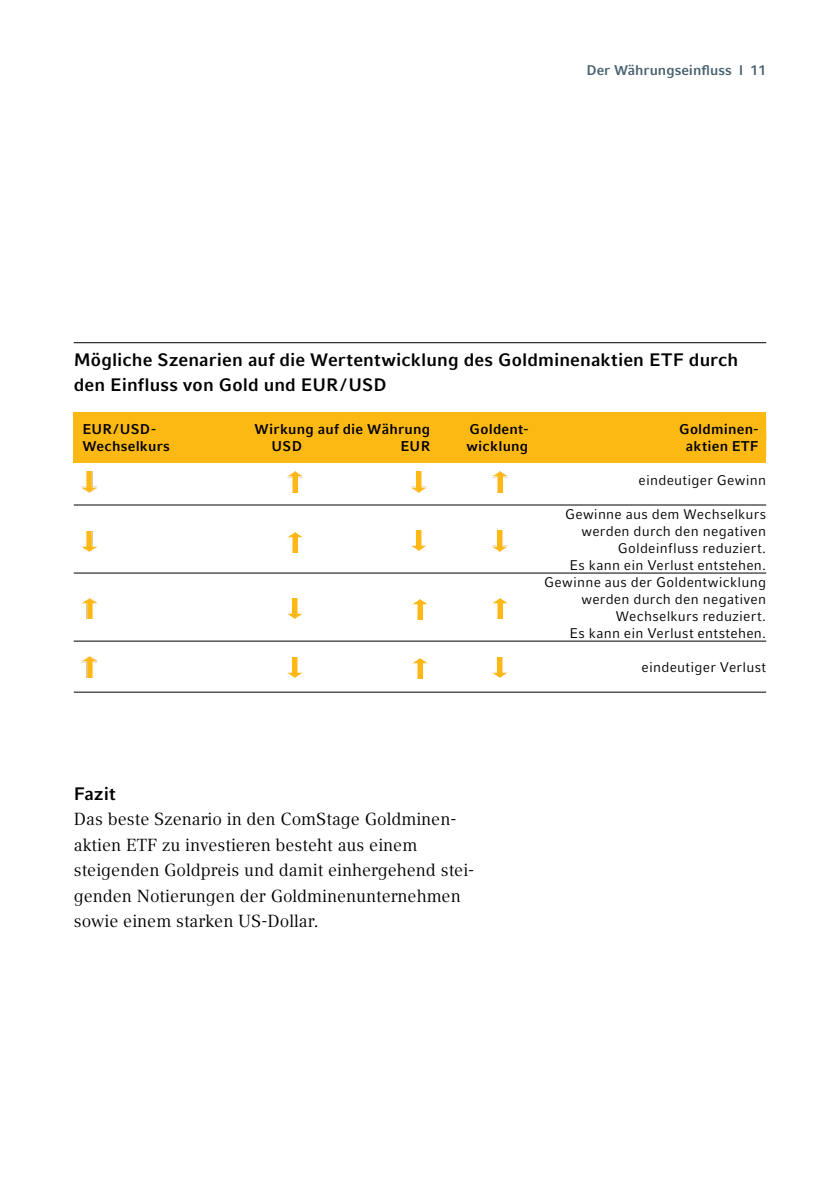
<style>
.page{position:relative;width:840px;height:1191px;background:#fff}
.page>*{position:absolute;margin:0;border:0;box-sizing:border-box;transform-origin:0 0}
.t1{font:700 18px/25.6px "Compatil Fact LT Pro";letter-spacing:.005em;color:#000}
.t2{font:17.4px/25.6px "Compatil Text LT Pro";color:#000}
.t3{font:700 14.2px "Compatil Fact LT Pro";letter-spacing:.015em;color:#000}
.t4{font:14px/17px "Compatil Fact LT Pro";letter-spacing:.02em;color:#000;text-align:right}
.t5{font:700 14px "Compatil Fact LT Pro";color:#48626f}
</style>
<div class="page">
<div style="left:74px;top:412px;width:691px;height:51px;background:#fdb913"></div>
<hr style="left:74px;top:504px;width:691px;height:1px;background:#000">
<hr style="left:74px;top:573px;width:691px;height:1px;background:#000">
<hr style="left:74px;top:641px;width:691px;height:1px;background:#000">
<hr style="left:74px;top:692px;width:691px;height:1px;background:#000">
<img style="left:492px;top:471px;width:15px;height:21px">
<img style="left:287px;top:471px;width:15px;height:21px">
<img style="left:287px;top:532px;width:15px;height:20px">
<img style="left:412px;top:599px;width:15px;height:21px">
<img style="left:412px;top:658px;width:15px;height:20px">
<img style="left:492px;top:598px;width:15px;height:20px">
<img style="left:82px;top:598px;width:15px;height:20px">
<img style="left:82px;top:656px;width:15px;height:21px">
<img style="left:82px;top:471px;width:15px;height:21px">
<img style="left:411px;top:471px;width:15px;height:21px">
<img style="left:411px;top:530px;width:15px;height:21px">
<img style="left:82px;top:531px;width:15px;height:20px">
<img style="left:492px;top:530px;width:15px;height:21px">
<img style="left:492px;top:657px;width:15px;height:20px">
<hr style="left:74px;top:342px;width:691px;height:1px;background:#000">
<img style="left:287px;top:598px;width:15px;height:20px">
<img style="left:287px;top:657px;width:15px;height:20px">
<p class="t5" style="left:586px;top:62px;width:181px">Der Währungseinfluss I 11</p>
<p class="t1" style="left:74px;top:347px;width:665px">Mögliche Szenarien auf die Wertentwicklung des Goldminenaktien ETF durch den Einfluss von Gold und EUR/USD</p>
<p class="t3" style="left:82px;top:420px;width:75px">EUR/USD-</p>
<p class="t3" style="left:254px;top:420px;width:177px">Wirkung auf die Währung</p>
<p class="t3" style="left:469px;top:420px;width:60px">Goldent-</p>
<p class="t3" style="left:679px;top:420px;width:81px">Goldminen-</p>
<p class="t3" style="left:82px;top:437px;width:89px">Wechselkurs</p>
<p class="t3" style="left:271px;top:437px;width:32px">USD</p>
<p class="t3" style="left:400px;top:437px;width:31px">EUR</p>
<p class="t3" style="left:466px;top:437px;width:63px">wicklung</p>
<p class="t3" style="left:685px;top:437px;width:74px">aktien ETF</p>
<p class="t4" style="left:638px;top:471px;width:129px">eindeutiger Gewinn</p>
<p class="t4" style="left:544px;top:505px;width:223px">Gewinne aus dem Wechselkurs werden durch den negativen<br>Goldeinfluss reduziert.<br>Es kann ein Verlust entstehen.<br>Gewinne aus der Goldentwicklung werden durch den negativen<br>Wechselkurs reduziert.<br>Es kann ein Verlust entstehen.</p>
<p class="t4" style="left:641px;top:659px;width:126px">eindeutiger Verlust</p>
<p class="t1" style="left:74px;top:780px;width:43px">Fazit</p>
<p class="t2" style="left:74px;top:806px;width:402px">Das beste Szenario in den ComStage Goldminen&shy;aktien ETF zu investieren besteht aus einem steigenden Goldpreis und damit einhergehend stei&shy;genden Notierungen der Goldminenunternehmen sowie einem starken US-Dollar.</p>
</div>
